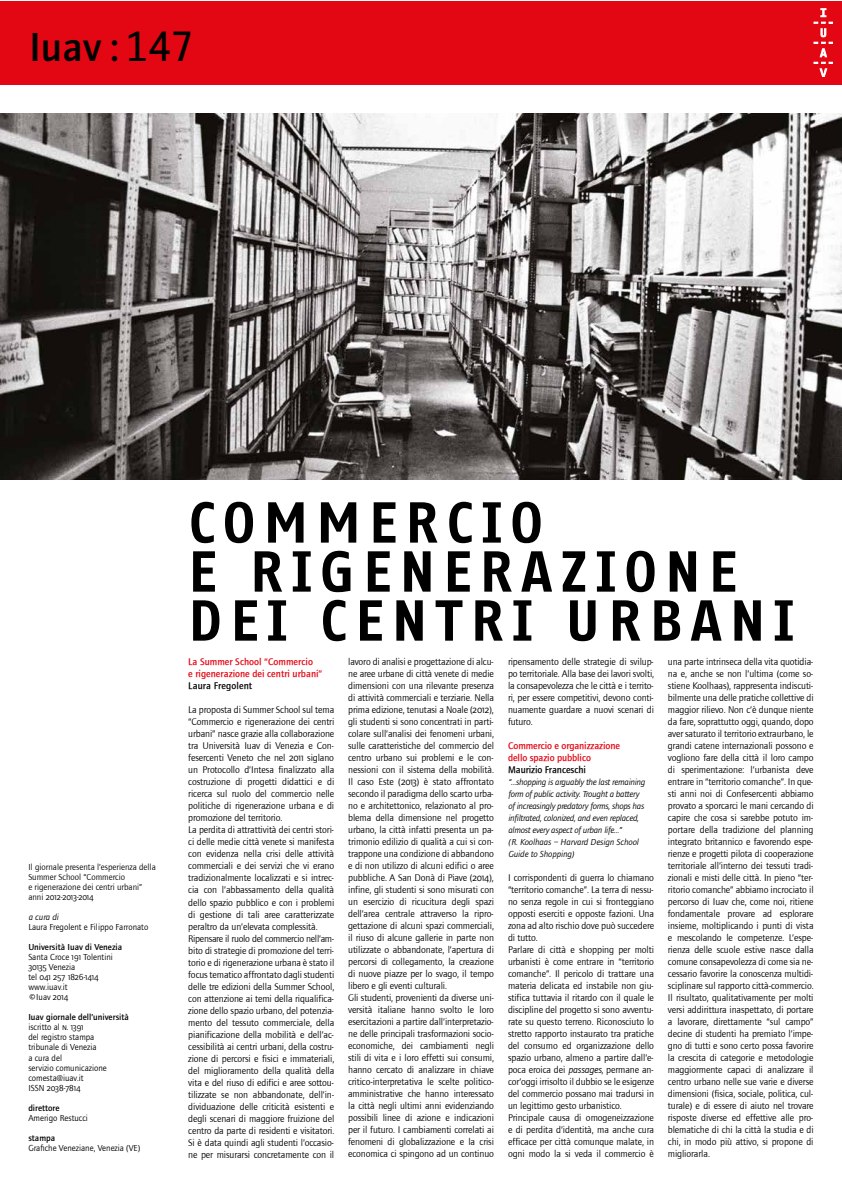
<style>
.page{position:relative;width:842px;height:1191px;background:#fff}
.page>*{position:absolute;margin:0;border:0;box-sizing:border-box;transform-origin:0 0}
.t1{font:700 56px/49px "Fago Office Sans";letter-spacing:.15em;color:#000}
.t2{font:500 42px "Foundry Journal";color:#000}
.t3{font:10px/12px "Foundry Journal";letter-spacing:-.01em;color:#000}
.t4{font:500 10px/12px "Foundry Journal";color:#e30613}
.t5{font:500 10px "Foundry Journal";letter-spacing:-.01em;color:#000}
.t6{font:500 10px "Foundry Journal";letter-spacing:.01em;color:#000}
.t7{font:9px/10px "Foundry Journal";color:#000}
.t8{font:italic 9px/12px "Foundry Journal";letter-spacing:-.02em;color:#000}
.t9{font:9px/10px "Foundry Journal";color:#000}
.t10{font:9px "Foundry Journal SC";color:#000}
.t11{font:500 9px "Foundry Journal";color:#000}
.s1{font-family:"Fago Office Sans";font-weight:400}
.s2{font-family:"Foundry Journal"}
.s3{font-weight:500}
.s4{font-family:"Foundry Journal SC"}
.s5{font-size:13px}
.s6{font-style:italic}
</style>
<div class="page">
<div style="left:0;top:2px;width:841px;height:83px;background:#e30613"></div>
<svg style="left:814px;top:9px;width:19px;height:14px"></svg>
<svg style="left:814px;top:29px;width:19px;height:14px"></svg>
<svg style="left:814px;top:49px;width:19px;height:14px"></svg>
<svg style="left:820px;top:69px;width:7px;height:8px"></svg>
<img style="left:0;top:113px;width:841px;height:366px">
<h2 class="t2" style="left:29px;top:23px;width:167px">Iuav : <span class="s1">147</span></h2>
<p class="t9" style="left:28px;top:862px;width:129px">Il giornale presenta l’esperienza della<br>Summer School “Commercio<br>e rigenerazione dei centri urbani”</p>
<p class="t10" style="left:28px;top:892px;width:67px"><span class="s2">anni</span> 2012-2013-2014</p>
<p class="t8" style="left:28px;top:911px;width:32px">a cura di</p>
<p class="t7" style="left:28px;top:922px;width:121px">Laura Fregolent e Filippo Farronato</p>
<p class="t7" style="left:28px;top:942px;width:95px"><span class="s3">Università Iuav di Venezia<br></span>Santa Croce <span class="s4">191</span> Tolentini<br><span class="s4">30135</span> Venezia</p>
<p class="t10" style="left:28px;top:972px;width:72px"><span class="s2">tel</span> 041 257 1826-1414</p>
<p class="t7" style="left:28px;top:982px;width:41px">www.iuav.it <span class="s5">©</span>Iuav <span class="s4">2014</span></p>
<p class="t7" style="left:28px;top:1012px;width:102px"><span class="s3">Iuav giornale dell’università </span>iscritto al <span class="s4">n. 1391<br></span>del registro stampa<br>tribunale di Venezia</p>
<p class="t7" style="left:28px;top:1053px;width:80px">a cura del<br>servizio comunicazione comesta@iuav.it</p>
<p class="t10" style="left:28px;top:1083px;width:54px"><span class="s2">ISSN</span> 2038-7814</p>
<p class="t11" style="left:28px;top:1103px;width:33px">direttore</p>
<p class="t7" style="left:28px;top:1113px;width:61px">Amerigo Restucci</p>
<p class="t11" style="left:28px;top:1133px;width:28px">stampa</p>
<p class="t7" style="left:28px;top:1143px;width:114px">Grafiche Veneziane, Venezia (VE)</p>
<h1 class="t1" style="left:189px;top:498px;width:607px">COMMERCIO<br>E RIGENERAZIONE<br>DEI CENTRI URBANI</h1>
<p class="t4" style="left:188px;top:656px;width:136px">La Summer School “Commercio<br>e rigenerazione dei centri urbani”</p>
<p class="t6" style="left:188px;top:680px;width:66px">Laura Fregolent</p>
<p class="t3" style="left:188px;top:704px;width:148px">La proposta di Summer School sul tema “Commercio e rigenerazione dei centri urbani” nasce grazie alla collaborazione tra Università Iuav di Venezia e Con‐ fesercenti Veneto che nel <span class="s4">2011</span> siglano un Protocollo d’Intesa finalizzato alla costruzione di progetti didattici e di ricerca sul ruolo del commercio nelle politiche di rigenerazione urbana e di promozione del territorio.<br>La perdita di attrattività dei centri stori‐ ci delle medie città venete si manifesta con evidenza nella crisi delle attività commerciali e dei servizi che vi erano tradizionalmente localizzati e si intrec‐ cia con l’abbassamento della qualità dello spazio pubblico e con i problemi di gestione di tali aree caratterizzate peraltro da un’elevata complessità.<br>Ripensare il ruolo del commercio nell’am‐ bito di strategie di promozione del terri‐ torio e di rigenerazione urbana è stato il focus tematico affrontato dagli studenti delle tre edizioni della Summer School, con attenzione ai temi della riqualifica‐ zione dello spazio urbano, del potenzia‐ mento del tessuto commerciale, della pianificazione della mobilità e dell’ac‐ cessibilità ai centri urbani, della costru‐ zione di percorsi e fisici e immateriali, del miglioramento della qualità della vita e del riuso di edifici e aree sottou‐ tilizzate se non abbandonate, dell’in‐ dividuazione delle criticità esistenti e degli scenari di maggiore fruizione del centro da parte di residenti e visitatori.<br>Si è data quindi agli studenti l’occasio‐ ne per misurarsi concretamente con il</p>
<p class="t3" style="left:348px;top:656px;width:147px">lavoro di analisi e progettazione di alcu‐ ne aree urbane di città venete di medie dimensioni con una rilevante presenza di attività commerciali e terziarie. Nella prima edizione, tenutasi a Noale (<span class="s4">2012</span>), gli studenti si sono concentrati in parti‐ colare sull’analisi dei fenomeni urbani, sulle caratteristiche del commercio del centro urbano sui problemi e le con‐ nessioni con il sistema della mobilità.<br>Il caso Este <span class="s4">(2013</span>) è stato affrontato secondo il paradigma dello scarto urba‐ no e architettonico, relazionato al pro‐ blema della dimensione nel progetto urbano, la città infatti presenta un pa‐ trimonio edilizio di qualità a cui si con‐ trappone una condizione di abbandono e di non utilizzo di alcuni edifici o aree pubbliche. A San Donà di Piave (<span class="s4">2014</span>), infine, gli studenti si sono misurati con un esercizio di ricucitura degli spazi dell’area centrale attraverso la ripro‐ gettazione di alcuni spazi commerciali, il riuso di alcune gallerie in parte non utilizzate o abbandonate, l’apertura di percorsi di collegamento, la creazione di nuove piazze per lo svago, il tempo libero e gli eventi culturali.<br>Gli studenti, provenienti da diverse uni‐ versità italiane hanno svolto le loro esercitazioni a partire dall’interpretazio‐ ne delle principali trasformazioni socio‐ economiche, dei cambiamenti negli stili di vita e i loro effetti sui consumi, hanno cercato di analizzare in chiave critico‐interpretativa le scelte politico‐ amministrative che hanno interessato la città negli ultimi anni evidenziando possibili linee di azione e indicazioni per il futuro. I cambiamenti correlati ai fenomeni di globalizzazione e la crisi economica ci spingono ad un continuo</p>
<p class="t3" style="left:668px;top:656px;width:147px;text-align:justify">una parte intrinseca della vita quotidia‐ na e, anche se non l’ultima (come so‐ stiene Koolhaas), rappresenta indiscuti‐ bilmente una delle pratiche collettive di maggior rilievo. Non c’è dunque niente da fare, soprattutto oggi, quando, dopo aver saturato il territorio extraurbano, le grandi catene internazionali possono e vogliono fare della città il loro campo di sperimentazione: l’urbanista deve entrare in “territorio comanche”. In que‐ sti anni noi di Confesercenti abbiamo provato a sporcarci le mani cercando di capire che cosa si sarebbe potuto im‐ portare della tradizione del planning integrato britannico e favorendo espe‐ rienze e progetti pilota di cooperazione territoriale all’interno dei tessuti tradi‐ zionali e misti delle città. In pieno “ter‐ ritorio comanche” abbiamo incrociato il percorso di Iuav che, come noi, ritiene fondamentale provare ad esplorare insieme, moltiplicando i punti di vista e mescolando le competenze. L’espe‐ rienza delle scuole estive nasce dalla comune consapevolezza di come sia ne‐ cessario favorire la conoscenza multidi‐ sciplinare sul rapporto città‐commercio.<br>Il risultato, qualitativamente per molti versi addirittura inaspettato, di portare a lavorare, direttamente “sul campo” decine di studenti ha premiato l’impe‐ gno di tutti e sono certo possa favorire la crescita di categorie e metodologie maggiormente capaci di analizzare il centro urbano nelle sue varie e diverse dimensioni (fisica, sociale, politica, cul‐ turale) e di essere di aiuto nel trovare risposte diverse ed effettive alle pro‐ blematiche di chi la città la studia e di chi, in modo più attivo, si propone di migliorarla.</p>
<p class="t3" style="left:508px;top:656px;width:148px;text-align:justify">ripensamento delle strategie di svilup‐ po territoriale. Alla base dei lavori svolti, la consapevolezza che le città e i territo‐ ri, per essere competitivi, devono conti‐ nuamente guardare a nuovi scenari di futuro.</p>
<p class="t4" style="left:508px;top:740px;width:114px">Commercio e organizzazione dello spazio pubblico</p>
<p class="t5" style="left:508px;top:764px;width:79px">Maurizio Franceschi</p>
<p class="t8" style="left:508px;top:776px;width:138px">“…shopping is arguably the last remaining form of public activity. Trought a battery of increasingly predatory forms, shops has infiltrated, colonized, and even replaced, almost every aspect of urban life…”<br>(R. Koolhaas – Harvard Design School Guide to Shopping)</p>
<p class="t3" style="left:508px;top:872px;width:148px">I corrispondenti di guerra lo chiamano “territorio comanche”. La terra di nessu‐ no senza regole in cui si fronteggiano opposti eserciti e opposte fazioni. Una zona ad alto rischio dove può succedere di tutto.<br>Parlare di città e shopping per molti urbanisti è come entrare in “territorio comanche”. Il pericolo di trattare una materia delicata ed instabile non giu‐ stifica tuttavia il ritardo con il quale le discipline del progetto si sono avventu‐ rate su questo terreno. Riconosciuto lo stretto rapporto instaurato tra pratiche del consumo ed organizzazione dello spazio urbano, almeno a partire dall’e‐ poca eroica dei <span class="s6">passages</span>, permane an‐ cor’oggi irrisolto il dubbio se le esigenze del commercio possano mai tradursi in un legittimo gesto urbanistico.<br>Principale causa di omogeneizzazione e di perdita d’identità, ma anche cura efficace per città comunque malate, in ogni modo la si veda il commercio è</p>
</div>
